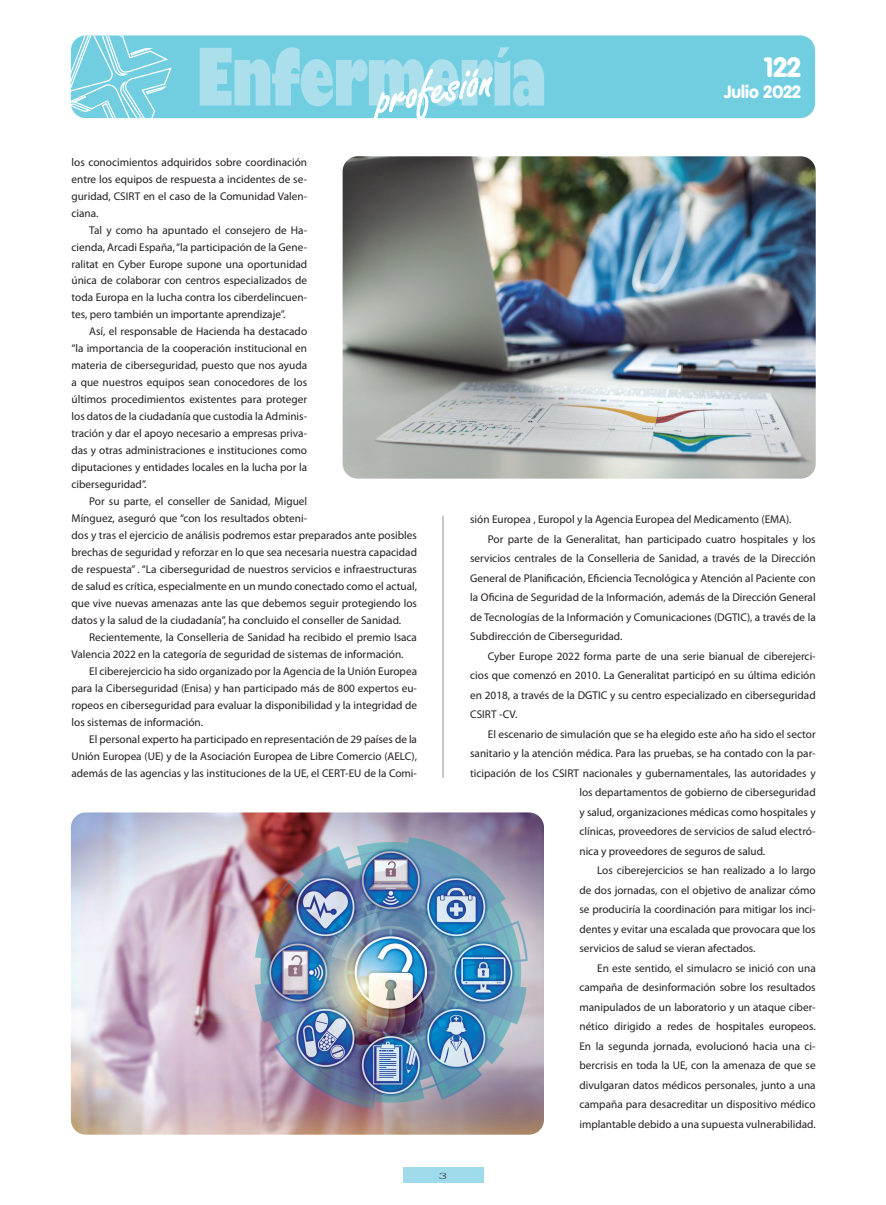
<style>
.page{position:relative;width:886px;height:1205px;background:#fff}
.page>*{position:absolute;margin:0;border:0;box-sizing:border-box;transform-origin:0 0}
.t1{font:900 27.5px "VAG Rounded";color:#fff}
.t2{font:900 17.5px "VAG Rounded";color:#fff}
.t3{font:11.25px/17px "Myriad Pro";color:#231f20;text-align:justify}
.t4{font:300 8.12px "Futura";color:#231f20;scale:2 1}
</style>
<div class="page">
<div style="left:71px;top:35px;width:744px;height:83px;background:#71cee1;border-radius:15px"></div>
<svg style="left:71px;top:35px;width:102px;height:83px"></svg>
<svg style="left:200px;top:47px;width:344px;height:72px"></svg>
<div style="left:403px;top:1167px;width:80px;height:15px;background:#9fdbea"></div>
<hr style="left:442px;top:516px;width:2px;height:262px;background:#a8a9ad">
<img style="left:343px;top:156px;width:473px;height:323px">
<img style="left:71px;top:812px;width:473px;height:322px">
<p class="t3" style="left:71px;top:154px;width:237px">los conocimientos adquiridos sobre coordinación entre los equipos de respuesta a incidentes de se&shy;guridad, CSIRT en el caso de la Comunidad Valen&shy;ciana.</p>
<p class="t3" style="left:71px;top:221px;width:237px;text-indent:18px">Tal y como ha apuntado el consejero de Ha&shy;cienda, Arcadi España, “la participación de la Gene&shy;ralitat en Cyber Europe supone una oportunidad única de colaborar con centros especializados de toda Europa en la lucha contra los ciberdelincuen&shy;tes, pero también un importante aprendizaje”.</p>
<p class="t3" style="left:71px;top:323px;width:237px;text-indent:18px">Así, el responsable de Hacienda ha destacado “la importancia de la cooperación institucional en materia de ciberseguridad, puesto que nos ayuda a que nuestros equipos sean conocedores de los últimos procedimientos existentes para proteger los datos de la ciudadanía que custodia la Adminis&shy;tración y dar el apoyo necesario a empresas priva&shy;das y otras administraciones e instituciones como diputaciones y entidades locales en la lucha por la ciberseguridad”.</p>
<p class="t3" style="left:71px;top:493px;width:347px;text-align:left;text-indent:18px">Por su parte, el conseller de Sanidad, Miguel<br>Mínguez, aseguró que “con los resultados obteni-<br>dos y tras el ejercicio de análisis podremos estar preparados ante posibles brechas de seguridad y reforzar en lo que sea necesaria nuestra capacidad de respuesta” . “La ciberseguridad de nuestros servicios e infraestructuras de salud es crítica, especialmente en un mundo conectado como el actual, que vive nuevas amenazas ante las que debemos seguir protegiendo los datos y la salud de la ciudadanía”, ha concluido el conseller de Sanidad.</p>
<p class="t3" style="left:71px;top:629px;width:347px;text-indent:18px">Recientemente, la Conselleria de Sanidad ha recibido el premio Isaca<br>Valencia 2022 en la categoría de seguridad de sistemas de información.</p>
<p class="t3" style="left:71px;top:663px;width:347px;text-indent:18px">El ciberejercicio ha sido organizado por la Agencia de la Unión Europea para la Ciberseguridad (Enisa) y han participado más de 800 expertos eu&shy;ropeos en ciberseguridad para evaluar la disponibilidad y la integridad de los sistemas de información.</p>
<p class="t3" style="left:71px;top:731px;width:347px;text-indent:18px">El personal experto ha participado en representación de 29 países de la Unión Europea (UE) y de la Asociación Europea de Libre Comercio (AELC), además de las agencias y las instituciones de la UE, el CERT-EU de la Comi-</p>
<p class="t4" style="left:438px;top:1170px;width:7px">3</p>
<p class="t1" style="left:764px;top:50px;width:38px">122</p>
<p class="t2" style="left:724px;top:81px;width:78px">Julio 2022</p>
<p class="t3" style="left:470px;top:511px;width:323px">sión Europea , Europol y la Agencia Europea del Medicamento (EMA).</p>
<p class="t3" style="left:470px;top:530px;width:347px;line-height:19.5px;text-indent:18px">Por parte de la Generalitat, han participado cuatro hospitales y los servicios centrales de la Conselleria de Sanidad, a través de la Dirección General de Planificación, Eficiencia Tecnológica y Atención al Paciente con la Oficina de Seguridad de la Información, además de la Dirección General de Tecnologías de la Información y Comunicaciones (DGTIC), a través de la Subdirección de Ciberseguridad.</p>
<p class="t3" style="left:470px;top:647px;width:347px;line-height:19.5px;text-indent:18px">Cyber Europe 2022 forma parte de una serie bianual de ciberejerci&shy;cios que comenzó en 2010. La Generalitat participó en su última edición en 2018, a través de la DGTIC y su centro especializado en ciberseguridad CSIRT -CV.</p>
<p class="t3" style="left:488px;top:726px;width:329px">El escenario de simulación que se ha elegido este año ha sido el sector</p>
<p class="t3" style="left:470px;top:745px;width:347px">sanitario y la atención médica. Para las pruebas, se ha contado con la par-</p>
<p class="t3" style="left:470px;top:765px;width:347px">ticipación de los CSIRT nacionales y gubernamentales, las autoridades y</p>
<p class="t3" style="left:579px;top:784px;width:238px">los departamentos de gobierno de ciberseguridad</p>
<p class="t3" style="left:579px;top:804px;width:238px">y salud, organizaciones médicas como hospitales y</p>
<p class="t3" style="left:579px;top:823px;width:238px">clínicas, proveedores de servicios de salud electró-</p>
<p class="t3" style="left:579px;top:843px;width:187px">nica y proveedores de seguros de salud.</p>
<p class="t3" style="left:579px;top:861px;width:238px;line-height:19.5px;text-indent:18px">Los ciberejercicios se han realizado a lo largo de dos jornadas, con el objetivo de analizar cómo se produciría la coordinación para mitigar los inci&shy;dentes y evitar una escalada que provocara que los servicios de salud se vieran afectados.</p>
<p class="t3" style="left:579px;top:958px;width:238px;line-height:19.5px;text-indent:18px">En este sentido, el simulacro se inició con una campaña de desinformación sobre los resultados manipulados de un laboratorio y un ataque ciber&shy;nético dirigido a redes de hospitales europeos.<br>En la segunda jornada, evolucionó hacia una ci&shy;bercrisis en toda la UE, con la amenaza de que se divulgaran datos médicos personales, junto a una campaña para desacreditar un dispositivo médico implantable debido a una supuesta vulnerabilidad.</p>
</div>
